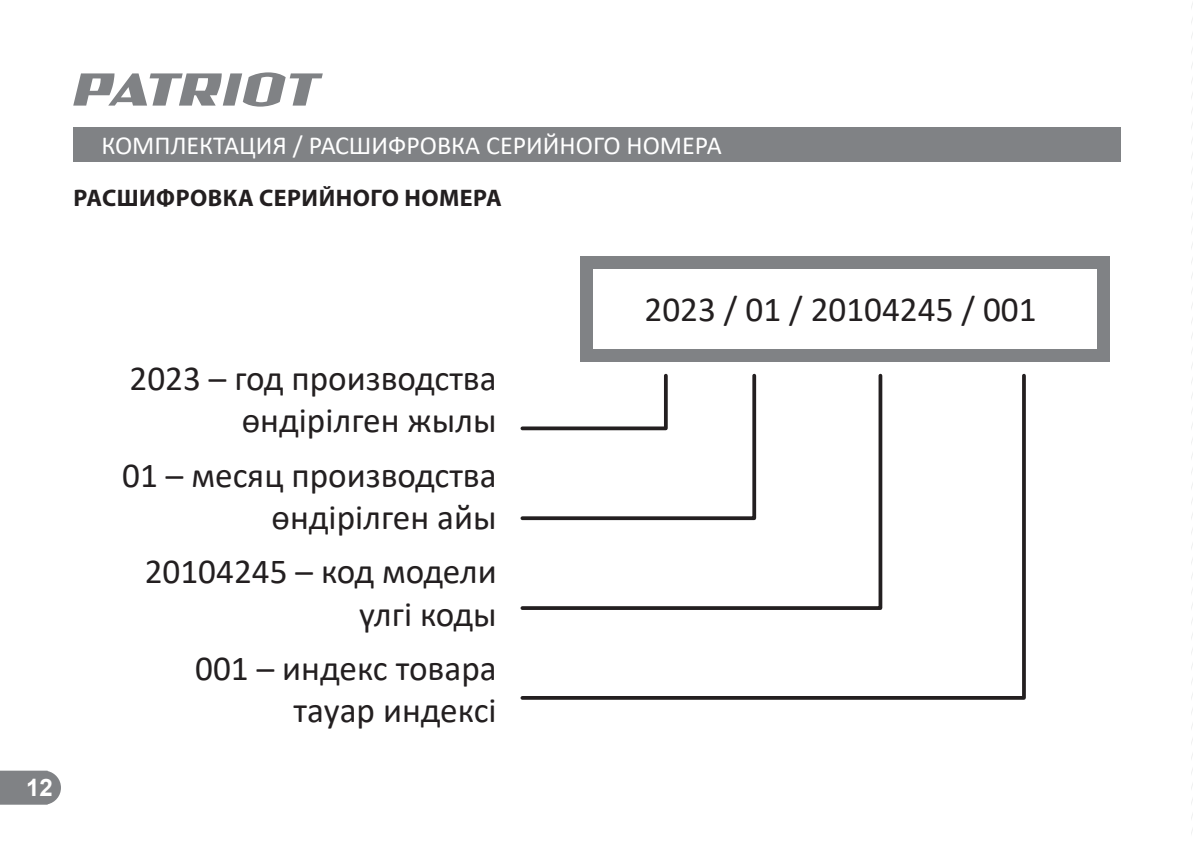
<style>
.page{position:relative;width:1193px;height:841px;background:#fff}
.page>*{position:absolute;margin:0;border:0;box-sizing:border-box;transform-origin:0 0}
.t1{font:35.2px/42.2px "Calibri";color:#231f20;text-align:right}
.t2{font:26px "Calibri";color:#fff}
.t3{font:700 24px "Myriad Pro";letter-spacing:.02em;color:#231f20}
.t4{font:700 24px "Arial";color:#fff}
</style>
<div class="page">
<svg style="left:0;top:770px;width:61px;height:34px;background:#898b8e"></svg>
<svg style="left:73px;top:72px;width:250px;height:35px"></svg>
<div style="left:73px;top:127px;width:1047px;height:34px;background:#808285"></div>
<div style="left:580px;top:256px;width:530px;height:106px;background:#808285"></div>
<div style="left:593px;top:269px;width:503px;height:79px;background:#fff"></div>
<svg style="left:520px;top:373px;width:506px;height:327px"></svg>
<svg style="left:1191px;top:3px;width:2px;height:831px"></svg>
<p class="t2" style="left:102px;top:127px;width:622px">КОМПЛЕКТАЦИЯ / РАСШИФРОВКА СЕРИЙНОГО НОМЕРА</p>
<p class="t3" style="left:73px;top:186px;width:430px">РАСШИФРОВКА СЕРИЙНОГО НОМЕРА</p>
<p class="t4" style="left:26px;top:774px;width:28px">12</p>
<p class="t1" style="left:129px;top:356px;width:369px">2023 – год производства өндірілген жылы</p>
<p class="t1" style="left:122px;top:453px;width:376px">01 – месяц производства өндірілген айы</p>
<p class="t1" style="left:145px;top:549px;width:353px">20104245 – код модели үлгі коды</p>
<p class="t1" style="left:195px;top:646px;width:303px">001 – индекс товара тауар индексі</p>
<p class="t1" style="left:644px;top:287px;width:393px">2023 / 01 / 20104245 / 001</p>
</div>
